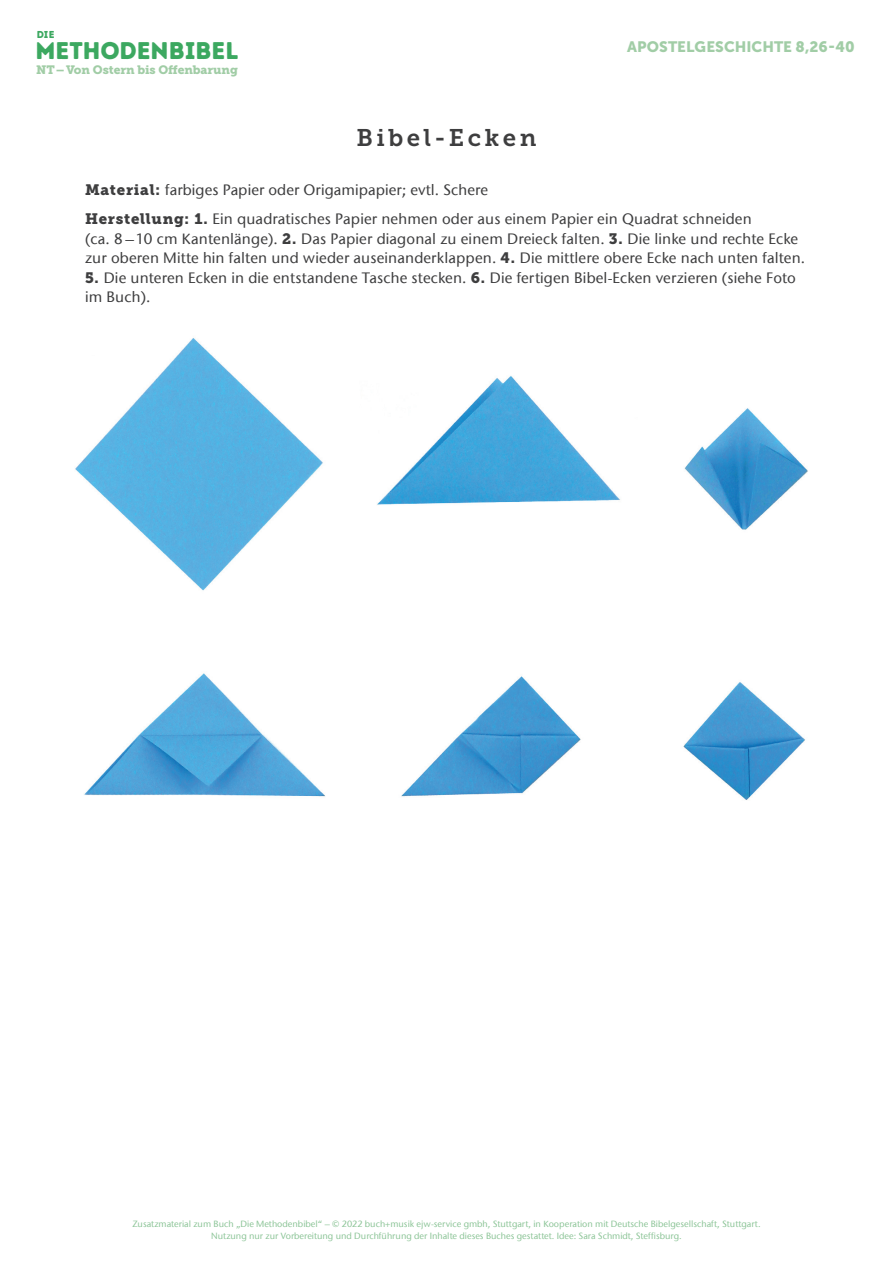
<style>
.page{position:relative;width:893px;height:1263px;background:#fff}
.page>*{position:absolute;margin:0;border:0;box-sizing:border-box;transform-origin:0 0}
.t1{font:24.15px "Intro Rust Base";color:#3ca860}
.t2{font:24px "Museo Slab 700";letter-spacing:.145em;color:#3e3e3f}
.t3{font:500 15px/19.5px "ITC Stone Sans Com";letter-spacing:.01em;color:#3e3e3f}
.t4{font:15px "Museo Sans 900";color:#a1cda6}
.t5{font:12.15px "Museo Slab 900";letter-spacing:-.005em;color:#a1cda6}
.t6{font:10.05px "Intro Rust Base";color:#3ca860}
.t7{font:500 9px/12px "ITC Stone Sans Com";color:#8dc598;text-align:center}
.s1{font-family:"Museo Slab 900";font-weight:400}
</style>
<div class="page">
<img style="left:75px;top:338px;width:250px;height:459px">
<img style="left:377px;top:376px;width:226px;height:129px">
<img style="left:603px;top:408px;width:205px;height:122px">
<img style="left:401px;top:676px;width:180px;height:121px">
<img style="left:683px;top:682px;width:122px;height:118px">
<p class="t6" style="left:37px;top:28px;width:19px">DIE</p>
<h1 class="t1" style="left:35px;top:35px;width:205px">METHODENBIBEL</h1>
<p class="t5" style="left:36px;top:63px;width:203px">NT – Von Ostern bis Offenbarung</p>
<p class="t4" style="left:627px;top:38px;width:229px">APOSTELGESCHICHTE 8,26-40</p>
<h2 class="t2" style="left:356px;top:124px;width:182px">Bibel-Ecken</h2>
<p class="t3" style="left:85px;top:175px;width:668px;line-height:29.2px"><span class="s1">Material:</span> farbiges Papier oder Origamipapier; evtl. Schere<br><span class="s1">Herstellung: 1.</span> Ein quadratisches Papier nehmen oder aus einem Papier ein Quadrat schneiden</p>
<p class="t3" style="left:85px;top:229px;width:722px">(ca. 8 –10 cm Kantenlänge). <span class="s1">2.</span> Das Papier diagonal zu einem Dreieck falten. <span class="s1">3.</span> Die linke und rechte Ecke zur oberen Mitte hin falten und wieder auseinanderklappen. <span class="s1">4.</span> Die mittlere obere Ecke nach unten falten.</p>
<p class="t3" style="left:85px;top:268px;width:712px"><span class="s1">5.</span> Die unteren Ecken in die entstandene Tasche stecken. <span class="s1">6.</span> Die fertigen Bibel-Ecken verzieren (siehe Foto im Buch).</p>
<p class="t7" style="left:132px;top:1218px;width:630px">Zusatzmaterial zum Buch „Die Methodenbibel“ – © 2022 buch+musik ejw-service gmbh, Stuttgart, in Kooperation mit Deutsche Bibelgesellschaft, Stuttgart.<br>Nutzung nur zur Vorbereitung und Durchführung der Inhalte dieses Buches gestattet. Idee: Sara Schmidt, Steffisburg.</p>
</div>
